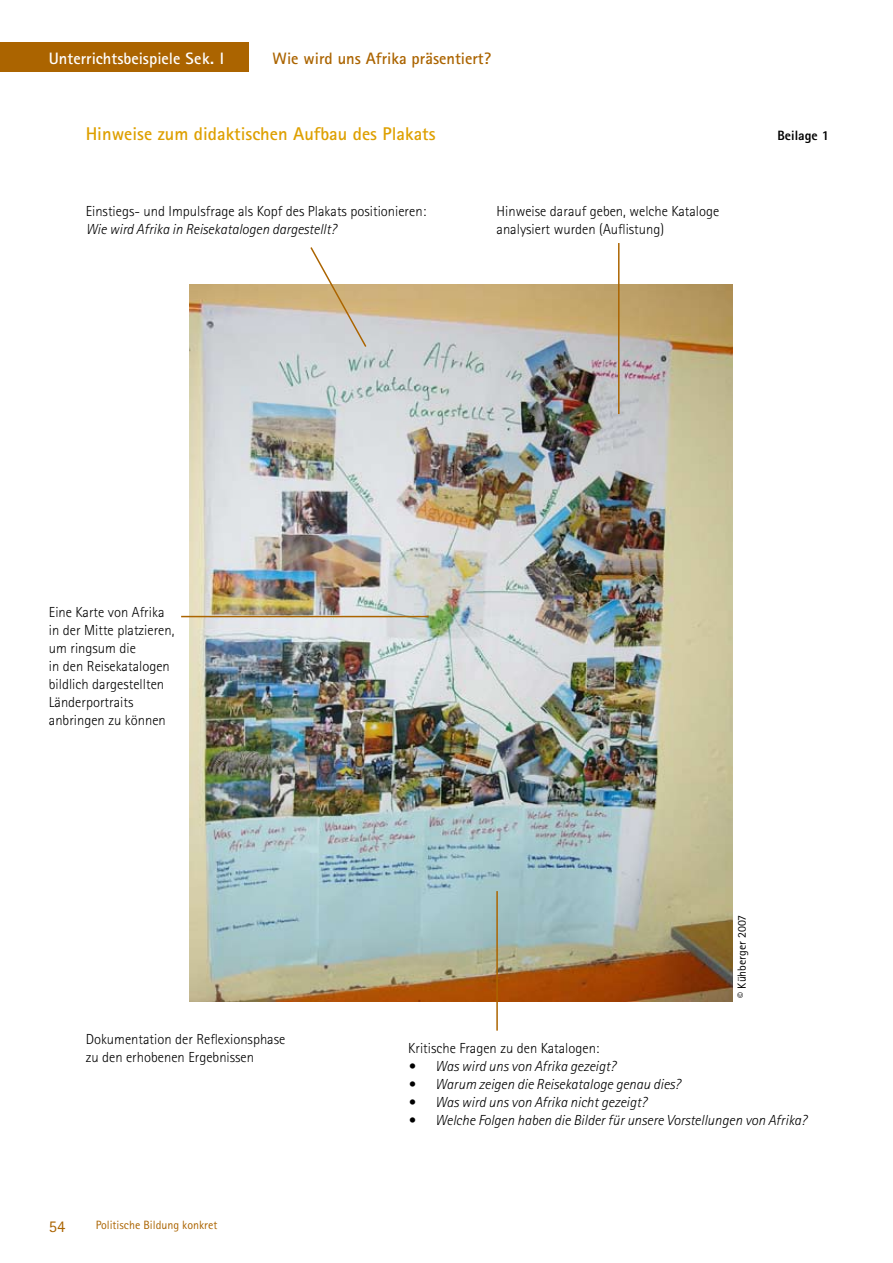
<style>
.page{position:relative;width:893px;height:1263px;background:#fff}
.page>*{position:absolute;margin:0;border:0;box-sizing:border-box;transform-origin:0 0}
.t1{font:700 18.45px "Rotis Sans Serif";color:#dea000}
.t2{font:700 16.5px "Rotis Sans Serif";color:#ab6400}
.t3{font:700 16.5px "Rotis Sans Serif";color:#fff}
.t4{font:16.5px "Rotis Sans Serif";color:#ab6400}
.t5{font:300 14.55px/18px "Rotis Sans Serif";color:#000}
.t6{font:italic 300 14.55px "Rotis Sans Serif";color:#000}
.t7{font:800 13.5px "Rotis Sans Serif";color:#000}
.t8{font:12px "Rotis Sans Serif";color:#ab6400}
.t9{font:11.85px "Rotis Sans Serif";color:#000}
</style>
<div class="page">
<div style="left:0;top:42px;width:249px;height:30px;background:#ab6400"></div>
<img style="left:189px;top:284px;width:543px;height:717px">
<hr style="left:496px;top:891px;width:2px;height:139px;background:#ab6400">
<hr style="left:181px;top:616px;width:247px;height:1px;background:#ab6400">
<svg style="left:309px;top:247px;width:59px;height:102px"></svg>
<hr style="left:618px;top:243px;width:1px;height:171px;background:#ab6400">
<p class="t3" style="left:49px;top:48px;width:177px">Unterrichtsbeispiele Sek. I</p>
<p class="t2" style="left:273px;top:48px;width:220px">Wie wird uns Afrika präsentiert?</p>
<p class="t1" style="left:86px;top:122px;width:351px">Hinweise zum didaktischen Aufbau des Plakats</p>
<p class="t7" style="left:777px;top:126px;width:53px">Beilage 1</p>
<p class="t5" style="left:86px;top:202px;width:342px">Einstiegs- und Impulsfrage als Kopf des Plakats positionieren:</p>
<p class="t6" style="left:86px;top:221px;width:252px">Wie wird Afrika in Reisekatalogen dargestellt?</p>
<p class="t5" style="left:497px;top:202px;width:224px">Hinweise darauf geben, welche Kataloge analysiert wurden (Auflistung)</p>
<p class="t5" style="left:49px;top:603px;width:127px">Eine Karte von Afrika in der Mitte platzieren, um ringsum die<br>in den Reisekatalogen bildlich dargestellten<br>Länderportraits anbringen zu können</p>
<p class="t9" style="left:735px;top:997px;width:84px;rotate:-90deg">© Kühberger 2007</p>
<p class="t5" style="left:86px;top:1030px;width:201px">Dokumentation der Reflexionsphase zu den erhobenen Ergebnissen</p>
<p class="t5" style="left:408px;top:1039px;width:193px">Kritische Fragen zu den Katalogen:</p>
<p class="t6" style="left:408px;top:1058px;width:209px">• Was wird uns von Afrika gezeigt?</p>
<p class="t6" style="left:408px;top:1076px;width:274px">• Warum zeigen die Reisekataloge genau dies?</p>
<p class="t6" style="left:408px;top:1094px;width:240px">• Was wird uns von Afrika nicht gezeigt?</p>
<p class="t6" style="left:408px;top:1112px;width:400px">• Welche Folgen haben die Bilder für unsere Vorstellungen von Afrika?</p>
<p class="t4" style="left:49px;top:1217px;width:18px">54</p>
<p class="t8" style="left:96px;top:1218px;width:123px">Politische Bildung konkret</p>
</div>
